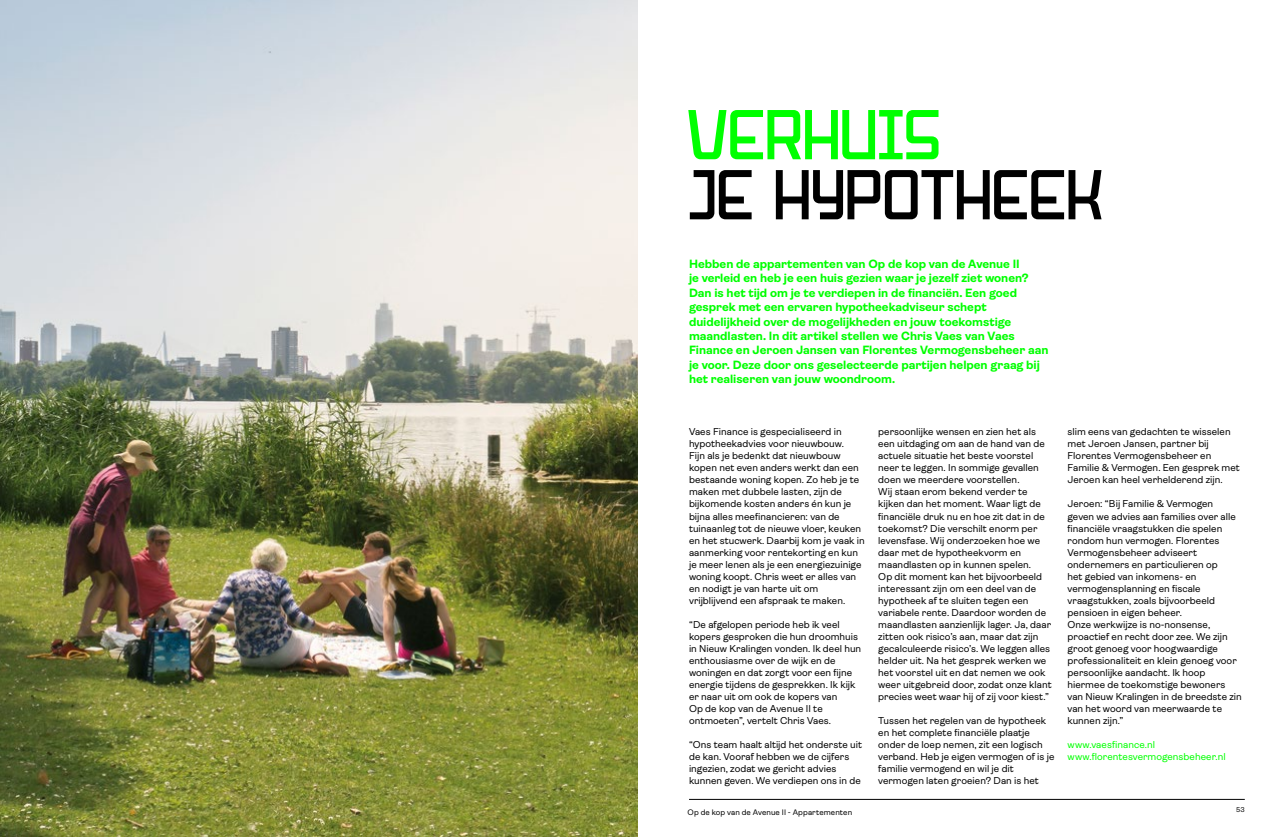
<style>
.page{position:relative;width:1276px;height:837px;background:#fff}
.page>*{position:absolute;margin:0;border:0;box-sizing:border-box;transform-origin:0 0}
.Kop_basis{font:75px "Nieuw Kralingen Display";letter-spacing:-.035em;color:#000}
.Kop_basis-2{font:75px "Nieuw Kralingen Display";letter-spacing:-.03em;color:#0f0}
.Introtekst_12_14_4{font:700 12px/14.4px "Ambit";letter-spacing:-.005em;color:#0f0}
.Bodytekst_Ambit_regular{font:10px/12px "Ambit";color:#000}
.Bodytekst_Ambit_regular-2{font:10px/12px "Ambit";letter-spacing:.005em;color:#0f0}
.t1{font:8px "Ambit";letter-spacing:.01em;color:#000}
.t2{font:7px "Ambit";color:#000}
</style>
<div class="page">
<hr style="left:689px;top:798px;width:555px;height:1px;background:#000">
<img style="left:0;top:0;width:638px;height:836px">
<p class="Kop_basis-2" style="left:686px;top:96px;width:256px">VERHUIS</p>
<p class="Kop_basis" style="left:686px;top:156px;width:419px">JE HYPOTHEEK</p>
<p class="Introtekst_12_14_4" style="left:689px;top:256px;width:361px">Hebben de appartementen van Op de kop van de Avenue II<br>je verleid en heb je een huis gezien waar je jezelf ziet wonen?<br>Dan is het tijd om je te verdiepen in de financiën. Een goed gesprek met een ervaren hypotheekadviseur schept duidelijkheid over de mogelijkheden en jouw toekomstige maandlasten. In dit artikel stellen we Chris Vaes van Vaes Finance en Jeroen Jansen van Florentes Vermogensbeheer aan je voor. Deze door ons geselecteerde partijen helpen graag bij het realiseren van jouw woondroom.</p>
<p class="Bodytekst_Ambit_regular" style="left:689px;top:426px;width:177px">Vaes Finance is gespecialiseerd in hypotheekadvies voor nieuwbouw.<br>Fijn als je bedenkt dat nieuwbouw kopen net even anders werkt dan een bestaande woning kopen. Zo heb je te maken met dubbele lasten, zijn de bijkomende kosten anders én kun je bijna alles meefinancieren: van de tuinaanleg tot de nieuwe vloer, keuken en het stucwerk. Daarbij kom je vaak in aanmerking voor rentekorting en kun je meer lenen als je een energiezuinige woning koopt. Chris weet er alles van en nodigt je van harte uit om vrijblijvend een afspraak te maken.</p>
<p class="Bodytekst_Ambit_regular" style="left:689px;top:618px;width:174px">“De afgelopen periode heb ik veel kopers gesproken die hun droomhuis in Nieuw Kralingen vonden. Ik deel hun enthousiasme over de wijk en de woningen en dat zorgt voor een fijne energie tijdens de gesprekken. Ik kijk er naar uit om ook de kopers van<br>Op de kop van de Avenue II te ontmoeten”, vertelt Chris Vaes.</p>
<p class="Bodytekst_Ambit_regular" style="left:689px;top:738px;width:174px">“Ons team haalt altijd het onderste uit de kan. Vooraf hebben we de cijfers ingezien, zodat we gericht advies kunnen geven. We verdiepen ons in de</p>
<p class="Bodytekst_Ambit_regular" style="left:878px;top:426px;width:175px">persoonlijke wensen en zien het als een uitdaging om aan de hand van de actuele situatie het beste voorstel neer te leggen. In sommige gevallen doen we meerdere voorstellen.<br>Wij staan erom bekend verder te kijken dan het moment. Waar ligt de financiële druk nu en hoe zit dat in de toekomst? Die verschilt enorm per levensfase. Wij onderzoeken hoe we daar met de hypotheekvorm en maandlasten op in kunnen spelen.<br>Op dit moment kan het bijvoorbeeld interessant zijn om een deel van de hypotheek af te sluiten tegen een variabele rente. Daardoor worden de maandlasten aanzienlijk lager. Ja, daar zitten ook risico’s aan, maar dat zijn gecalculeerde risico’s. We leggen alles helder uit. Na het gesprek werken we het voorstel uit en dat nemen we ook weer uitgebreid door, zodat onze klant precies weet waar hij of zij voor kiest.”</p>
<p class="Bodytekst_Ambit_regular" style="left:878px;top:714px;width:178px">Tussen het regelen van de hypotheek en het complete financiële plaatje onder de loep nemen, zit een logisch verband. Heb je eigen vermogen of is je familie vermogend en wil je dit vermogen laten groeien? Dan is het</p>
<p class="Bodytekst_Ambit_regular" style="left:1067px;top:426px;width:174px">slim eens van gedachten te wisselen met Jeroen Jansen, partner bij Florentes Vermogensbeheer en Familie &amp; Vermogen. Een gesprek met Jeroen kan heel verhelderend zijn.</p>
<p class="Bodytekst_Ambit_regular" style="left:1067px;top:498px;width:176px">Jeroen: “Bij Familie &amp; Vermogen geven we advies aan families over alle financiële vraagstukken die spelen rondom hun vermogen. Florentes<br>Vermogensbeheer adviseert ondernemers en particulieren op<br>het gebied van inkomens- en vermogensplanning en fiscale vraagstukken, zoals bijvoorbeeld pensioen in eigen beheer.<br>Onze werkwijze is no-nonsense, proactief en recht door zee. We zijn groot genoeg voor hoogwaardige professionaliteit en klein genoeg voor persoonlijke aandacht. Ik hoop hiermee de toekomstige bewoners van Nieuw Kralingen in de breedste zin van het woord van meerwaarde te kunnen zijn.”</p>
<p class="Bodytekst_Ambit_regular-2" style="left:1067px;top:738px;width:160px">www.vaesfinance.nl www.florentesvermogensbeheer.nl</p>
<p class="t1" style="left:687px;top:807px;width:166px">Op de kop van de Avenue II - Appartementen</p>
<p class="t2" style="left:1236px;top:805px;width:10px">53</p>
</div>
